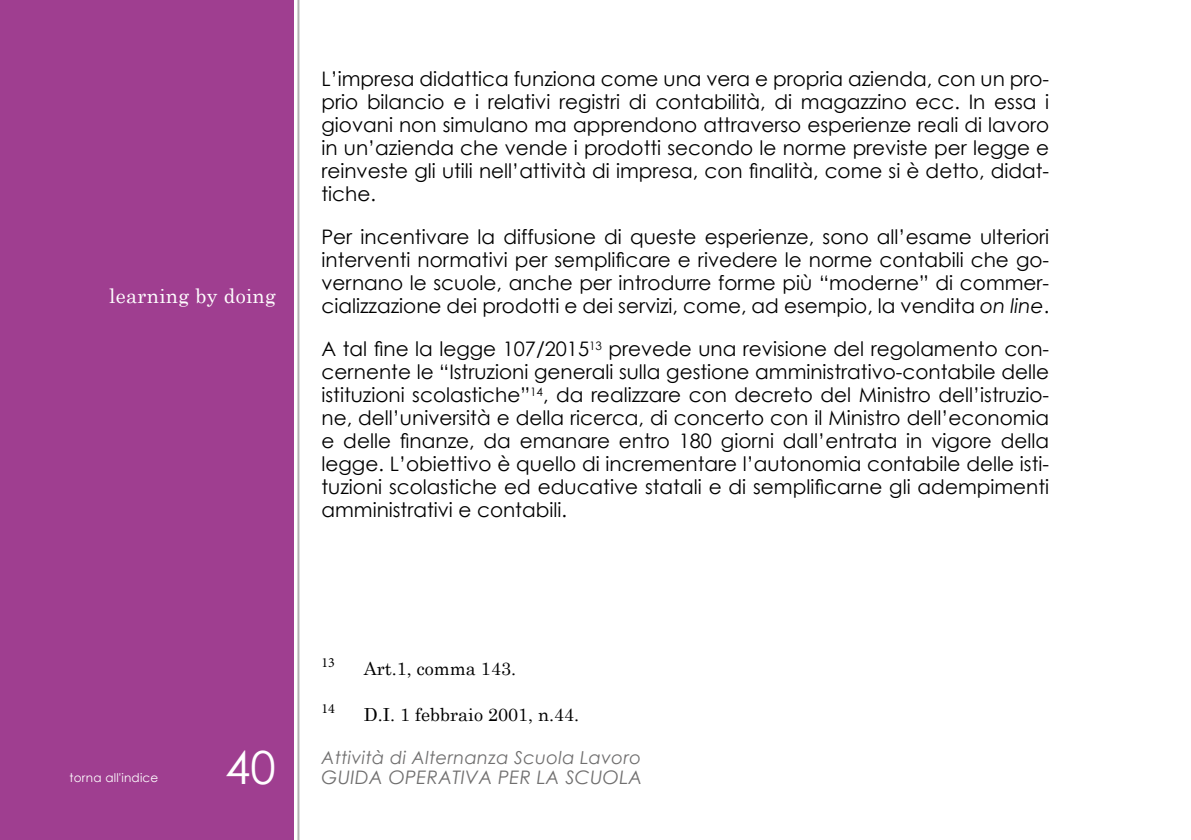
<style>
.page{position:relative;width:1191px;height:840px;background:#fff}
.page>*{position:absolute;margin:0;border:0;box-sizing:border-box;transform-origin:0 0}
.t1{font:45.6px "Century Gothic";color:#fff}
.t2{font:20px/23px "Century Gothic";color:#000;text-align:justify}
.t3{font:20px "Century Schoolbook";letter-spacing:.015em;color:#fff}
.t4{font:italic 18.6px "Century Gothic";letter-spacing:.015em;color:#706f6f}
.t5{font:18px "Century Schoolbook";color:#000}
.t6{font:italic 17.8px "Century Gothic";letter-spacing:.02em;color:#706f6f}
.t7{font:14px "Minion Pro";color:#000}
.t8{font:12px "Century Gothic";letter-spacing:.015em;color:#fff}
.s1{font-style:italic}
</style>
<div class="page">
<div style="left:0;top:0;width:294px;height:839px;background:#9f3e90"></div>
<hr style="left:297px;top:0;width:2px;height:839px;background:#b3b2b2">
<p class="t3" style="left:109px;top:283px;width:168px">learning by doing</p>
<p class="t2" style="left:321px;top:67px;width:729px">L’impresa didattica funziona come una vera e propria azienda, con un pro&shy;prio bilancio e i relativi registri di contabilità, di magazzino ecc. In essa i giovani non simulano ma apprendono attraverso esperienze reali di lavoro in un’azienda che vende i prodotti secondo le norme previste per legge e reinveste gli utili nell’attività di impresa, con finalità, come si è detto, didat&shy;tiche.</p>
<p class="t2" style="left:321px;top:225px;width:729px">Per incentivare la diffusione di queste esperienze, sono all’esame ulteriori interventi normativi per semplificare e rivedere le norme contabili che go&shy;vernano le scuole, anche per introdurre forme più “moderne” di commer&shy;cializzazione dei prodotti e dei servizi, come, ad esempio, la vendita <span class="s1">on line</span>.</p>
<p class="t2" style="left:321px;top:337px;width:729px">A tal fine la legge 107/2015<sup>13</sup> prevede una revisione del regolamento con&shy;cernente le “Istruzioni generali sulla gestione amministrativo-contabile delle istituzioni scolastiche”<sup>14</sup>, da realizzare con decreto del Ministro dell’istruzio&shy;ne, dell’università e della ricerca, di concerto con il Ministro dell’economia e delle finanze, da emanare entro 180 giorni dall’entrata in vigore della legge. L’obiettivo è quello di incrementare l’autonomia contabile delle isti&shy;tuzioni scolastiche ed educative statali e di semplificarne gli adempimenti amministrativi e contabili.</p>
<p class="t7" style="left:321px;top:652px;width:15px">13</p>
<p class="t5" style="left:364px;top:656px;width:154px">Art.1, comma 143.</p>
<p class="t7" style="left:321px;top:698px;width:15px">14</p>
<p class="t5" style="left:364px;top:702px;width:217px">D.I. 1 febbraio 2001, n.44.</p>
<h1 class="t1" style="left:225px;top:739px;width:52px">40</h1>
<p class="t6" style="left:321px;top:746px;width:321px">Attività di Alternanza Scuola Lavoro</p>
<p class="t8" style="left:70px;top:770px;width:90px">torna all'indice</p>
<p class="t4" style="left:321px;top:765px;width:322px">GUIDA OPERATIVA PER LA SCUOLA</p>
</div>
